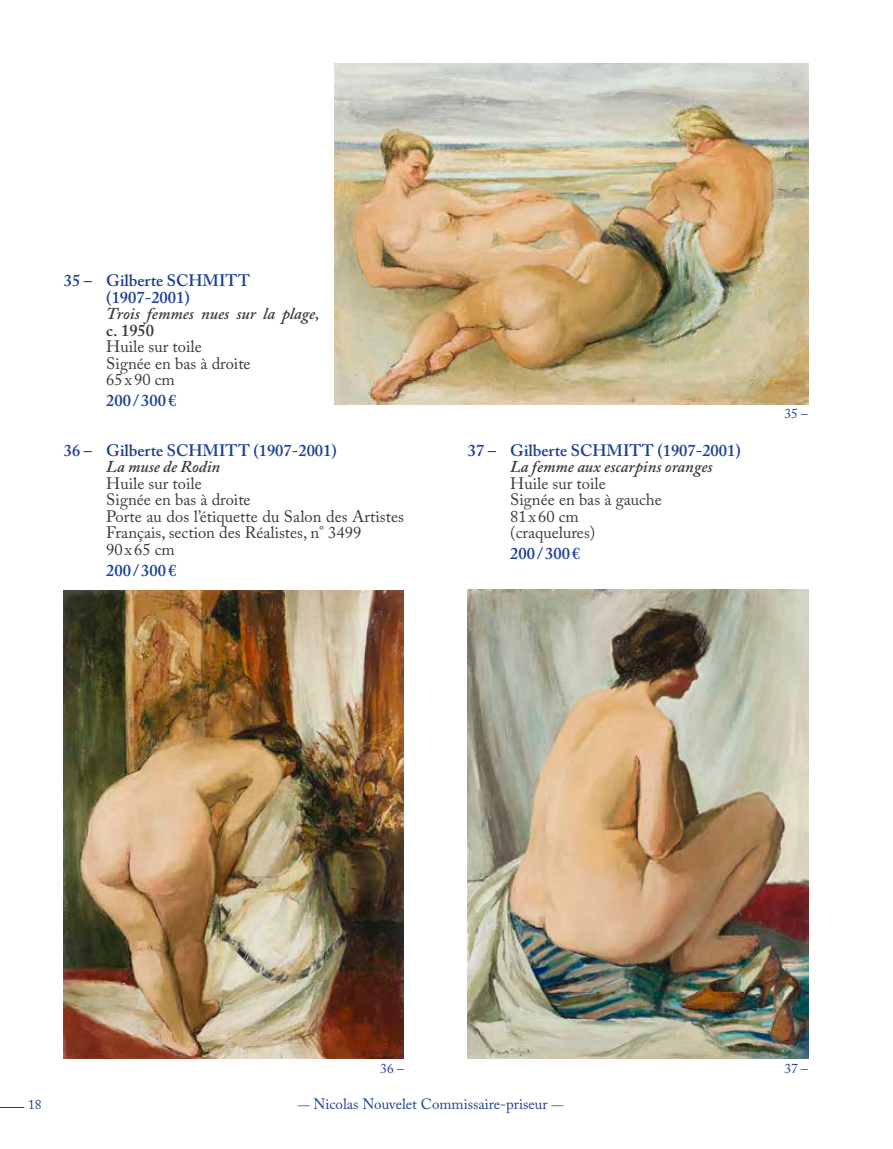
<style>
.page{position:relative;width:893px;height:1149px;background:#fff}
.page>*{position:absolute;margin:0;border:0;box-sizing:border-box;transform-origin:0 0}
.t1{font:16.5px/16.5px "Adobe Caslon Pro";color:#393938}
.t2{font:600 16.5px/16.5px "Adobe Caslon Pro";color:#1d4094}
.t3{font:italic 600 16.5px "Adobe Caslon Pro";color:#393938}
.t4{font:600 16.5px "Adobe Caslon Pro";color:#393938}
.t5{font:15px "Adobe Caslon Pro";color:#1d4094}
.t6{font:13.5px "Adobe Caslon Pro";color:#1d4094}
.s1{font-size:12px}
</style>
<div class="page">
<img style="left:468px;top:589px;width:340px;height:469px">
<img style="left:64px;top:590px;width:340px;height:468px">
<img style="left:335px;top:64px;width:473px;height:340px">
<p class="t2" style="left:106px;top:272px;width:145px;text-indent:-43px">35 – Gilberte SCHMITT (1907-2001)</p>
<p class="t3" style="left:106px;top:304px;width:215px">Trois femmes nues sur la plage,</p>
<p class="t4" style="left:106px;top:320px;width:49px">c. 1950</p>
<p class="t1" style="left:106px;top:338px;width:146px">Huile sur toile<br>Signée en bas à droite<br>65 x90 cm</p>
<p class="t2" style="left:106px;top:392px;width:71px">200/ 300€</p>
<p class="t2" style="left:64px;top:441px;width:275px">36 – Gilberte SCHMITT (1907-2001)</p>
<p class="t3" style="left:106px;top:456px;width:116px">La muse de Rodin</p>
<p class="t1" style="left:106px;top:474px;width:299px">Huile sur toile<br>Signée en bas à droite<br>Porte au dos l’étiquette du Salon des Artistes<br>Français, section des Réalistes, n° 3499<br>90 x 65 cm</p>
<p class="t2" style="left:106px;top:561px;width:71px">200/ 300€</p>
<p class="t2" style="left:468px;top:441px;width:275px">37 – Gilberte SCHMITT (1907-2001)</p>
<p class="t3" style="left:510px;top:456px;width:204px">La femme aux escarpins oranges</p>
<p class="t1" style="left:510px;top:474px;width:153px">Huile sur toile<br>Signée en bas à gauche<br>81 x 60 cm (craquelures)</p>
<p class="t2" style="left:510px;top:545px;width:71px">200/ 300 €</p>
<p class="t6" style="left:784px;top:405px;width:25px">35 –</p>
<p class="t6" style="left:380px;top:1059px;width:25px">36 –</p>
<p class="t6" style="left:784px;top:1059px;width:25px">37 –</p>
<p class="t6" style="left:28px;top:1095px;width:15px">18</p>
<p class="t5" style="left:298px;top:1094px;width:267px"><span class="s1">—</span> Nicolas Nouvelet Commissaire-priseur <span class="s1">—</span></p>
</div>
